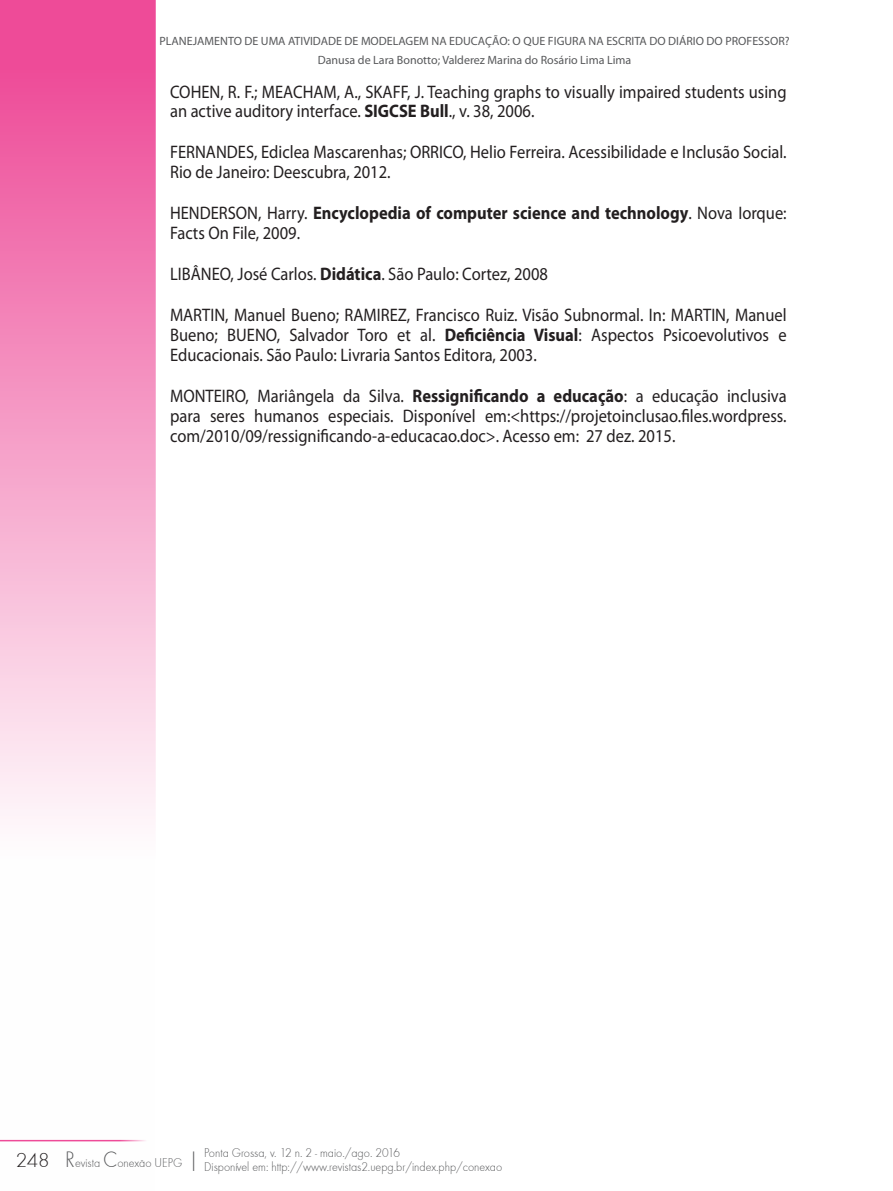
<style>
.page{position:relative;width:893px;height:1191px;background:#fff}
.page>*{position:absolute;margin:0;border:0;box-sizing:border-box;transform-origin:0 0}
.t1{font:18.15px/19.8px "Myriad Pro";color:#231f20;scale:.91 1}
.t2{font:13.2px/14.4px "Futura TEE Ligh";color:#57585a;scale:.91 1}
.t3{font:12px/18.6px "Myriad Pro";color:#57585a;text-align:center}
.s1{font-weight:700}
.s2{font-size:23.1px}
.s3{font-size:21px;color:#231f20}
</style>
<div class="page">
<svg style="left:0;top:0;width:156px;height:1142px"></svg>
<hr style="left:0;top:1139px;width:150px;height:2px;background:#ee4b98">
<p class="t3" style="left:159px;top:32px;width:632px">PLANEJAMENTO DE UMA ATIVIDADE DE MODELAGEM NA EDUCAÇÃO: O QUE FIGURA NA ESCRITA DO DIÁRIO DO PROFESSOR?<br>Danusa de Lara Bonotto; Valderez Marina do Rosário Lima Lima</p>
<p class="t1" style="left:170px;top:81px;width:679px">COHEN, R. F.; MEACHAM, A., SKAFF, J. Teaching graphs to visually impaired students using an active auditory interface. <span class="s1">SIGCSE Bull</span>., v. 38, 2006.</p>
<p class="t1" style="left:170px;top:142px;width:679px">FERNANDES, Ediclea Mascarenhas; ORRICO, Helio Ferreira. Acessibilidade e Inclusão Social.<br>Rio de Janeiro: Deescubra, 2012.</p>
<p class="t1" style="left:170px;top:203px;width:679px">HENDERSON, Harry. <span class="s1">Encyclopedia of computer science and technology</span>. Nova Iorque:<br>Facts On File, 2009.</p>
<p class="t1" style="left:170px;top:264px;width:417px">LIBÂNEO, José Carlos. <span class="s1">Didática</span>. São Paulo: Cortez, 2008</p>
<p class="t1" style="left:170px;top:305px;width:679px;text-align:justify">MARTIN, Manuel Bueno; RAMIREZ, Francisco Ruiz. Visão Subnormal. In: MARTIN, Manuel Bueno; BUENO, Salvador Toro et al. <span class="s1">Deficiência Visual</span>: Aspectos Psicoevolutivos e Educacionais. São Paulo: Livraria Santos Editora, 2003.</p>
<p class="t1" style="left:170px;top:386px;width:679px;text-align:justify">MONTEIRO, Mariângela da Silva. <span class="s1">Ressignificando a educação</span>: a educação inclusiva para seres humanos especiais. Disponível em:&lt;https://projetoinclusao.files.wordpress. com/2010/09/ressignificando-a-educacao.doc&gt;. Acesso em: 27 dez. 2015.</p>
<p class="t2" style="left:204px;top:1145px;width:329px;text-indent:-63px">- <span class="s2">|</span> Ponta Grossa, v. 12 n. 2 - maio./ago. 2016<br>Disponível em: http://www.revistas2.uepg.br/index.php/conexao</p>
<p class="t2" style="left:16px;top:1155px;width:184px"><span class="s3">248</span> <span class="s2">R</span>evista <span class="s2">C</span>onexao UEPG</p>
</div>
